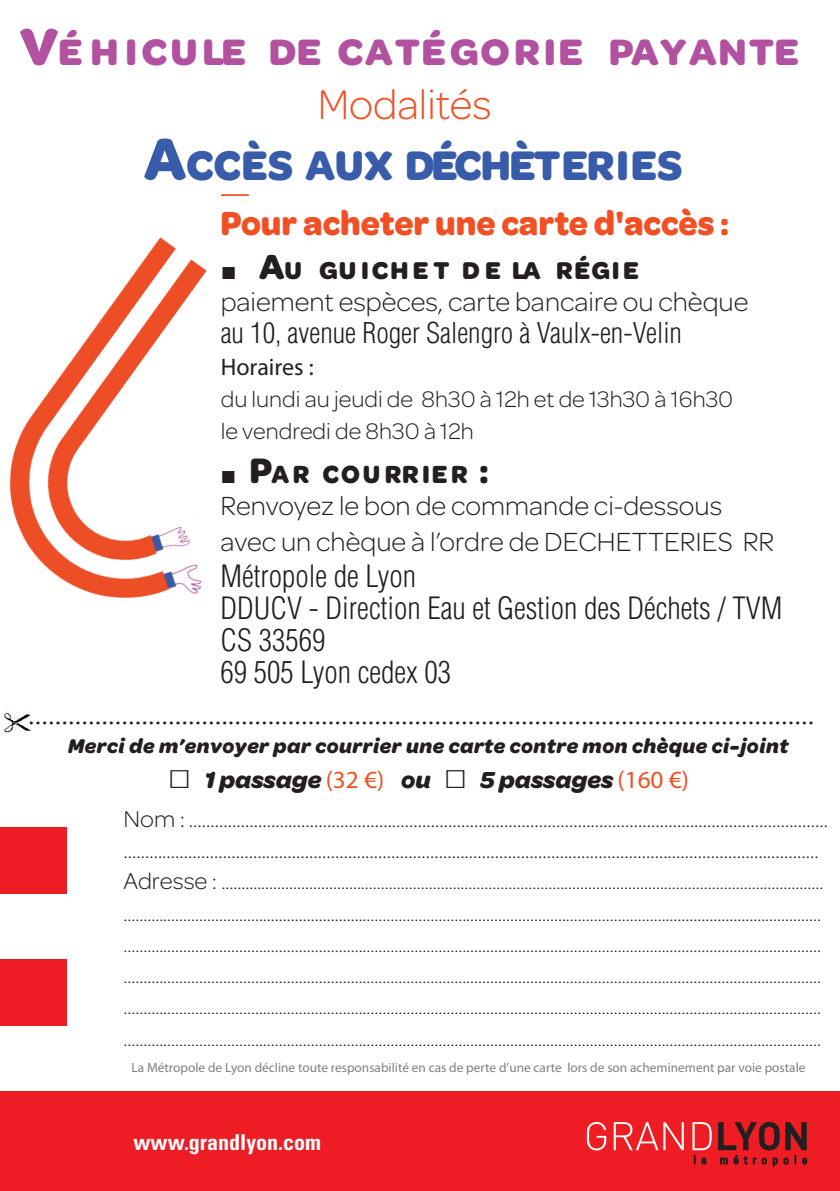
<style>
.page{position:relative;width:840px;height:1191px;background:#fff}
.page>*{position:absolute;margin:0;border:0;box-sizing:border-box;transform-origin:0 0}
.t1{font:700 44px "Omnes";letter-spacing:-.005em;color:#385caa}
.t2{font:300 44px "Omnes";color:#f05024}
.t3{font:700 39.2px "Omnes";letter-spacing:.07em;color:#b2519f}
.t4{font:700 35.8px "Omnes";color:#f05024;scale:.95 1}
.t5{font:300 condensed 30px/32px "Helvetica";color:#231f20}
.t6{font:300 28px/36px "Omnes";color:#231f20}
.t7{font:300 condensed 28px "Helvetica";color:#231f20}
.t8{font:26.6px "Palatino Linotype";color:#231f20}
.t9{font:700 26.4px "Omnes";letter-spacing:.105em;color:#231f20}
.t10{font:700 26px "Omnes";letter-spacing:.09em;color:#231f20}
.t11{font:italic 700 24.8px "Omnes";color:#231f20}
.t12{font:300 24px/32px "Omnes";color:#231f20}
.t13{font:24px "Myriad Pro";color:#231f20}
.t14{font:300 22.6px/31.2px "Omnes";color:#231f20}
.t15{font:700 condensed 22px "Univers";color:#fff}
.t16{font:italic 700 21.2px "Omnes";letter-spacing:.02em;color:#231f20}
.t17{font:300 20.8px/31.2px "Omnes";color:#231f20;text-align:justify}
.t18{font:13.4px "Myriad Pro";color:#7e8083}
.s1{font-size:56px}
.s2{font-size:63px}
.s3{font-family:"Times New Roman";font-weight:400;font-size:26.4px}
.s4{font-size:37px}
.s5{font-family:"Times New Roman";font-weight:400}
.s6{font-size:37.8px}
.s7{font-family:"Verdana";font-size:38px}
.s8{font-family:"Myriad Pro";font-weight:400;font-style:normal;color:#f05024}
.s9{font-size:24.4px}
</style>
<div class="page">
<img style="left:9px;top:237px;width:198px;height:362px">
<svg style="left:135px;top:339px;width:72px;height:180px"></svg>
<svg style="left:197px;top:296px;width:10px;height:99px"></svg>
<svg style="left:192px;top:495px;width:15px;height:60px"></svg>
<img style="left:4px;top:712px;width:27px;height:21px">
<hr style="left:220px;top:194px;width:29px;height:2px;background:#f05024">
<div style="left:0;top:1091px;width:839px;height:100px;background:#ee1d23"></div>
<svg style="left:586px;top:1121px;width:20px;height:29px"></svg>
<svg style="left:613px;top:1122px;width:70px;height:28px"></svg>
<svg style="left:692px;top:1122px;width:19px;height:42px"></svg>
<svg style="left:718px;top:1121px;width:88px;height:45px"></svg>
<div style="left:0;top:827px;width:66px;height:66px;background:#ee1d23"></div>
<div style="left:0;top:959px;width:66px;height:66px;background:#ee1d23"></div>
<h2 class="t3" style="left:20px;top:23px;width:780px"><span class="s1">V</span>É HICULE DE CATÉGORIE PAYANTE</h2>
<h1 class="t2" style="left:317px;top:75px;width:175px">Modalités</h1>
<h1 class="t1" style="left:144px;top:132px;width:539px"><span class="s2">A</span>CCÈS AUX DÉCHÈTERIES</h1>
<h3 class="t4" style="left:220px;top:197px;width:536px">Pour acheter une carte d'accès :</h3>
<p class="t10" style="left:220px;top:251px;width:419px"><span class="s3">■</span> <span class="s4">A</span>U GUICHET DE LA RÉGIE</p>
<h3 class="t6" style="left:220px;top:283px;width:529px">paiement espèces, carte bancaire ou chèque</h3>
<h3 class="t7" style="left:220px;top:315px;width:462px">au 10, avenue Roger Salengro à Vaulx-en-Velin</h3>
<p class="t13" style="left:220px;top:352px;width:94px">Horaires :</p>
<p class="t12" style="left:220px;top:382px;width:513px">du lundi au jeudi de 8h30 à 12h et de 13h30 à 16h30 le vendredi de 8h30 à 12h</p>
<p class="t9" style="left:220px;top:454px;width:270px"><span class="s5">■</span> <span class="s6">P</span>AR COURRIER <span class="s6">:</span></p>
<h3 class="t6" style="left:220px;top:487px;width:554px">Renvoyez le bon de commande ci-dessous avec un chèque à l’ordre de DECHETTERIES RR</h3>
<h3 class="t5" style="left:220px;top:560px;width:563px">Métropole de Lyon<br>DDUCV - Direction Eau et Gestion des Déchets / TVM<br>CS 33569<br>69 505 Lyon cedex 03</h3>
<p class="t8" style="left:28px;top:696px;width:787px">......................................................................................................................</p>
<p class="t16" style="left:68px;top:734px;width:721px">Merci de m’envoyer par courrier une carte contre mon chèque ci-joint</p>
<p class="t11" style="left:168px;top:765px;width:522px"><span class="s7">□</span> 1 passage <span class="s8">(32 €)</span> ou <span class="s7">□</span> 5 passages <span class="s8">(160 €)</span></p>
<p class="t14" style="left:123px;top:803px;width:705px"><span class="s9">Nom :</span> .................................................................................................................................................... .................................................................................................................................................................</p>
<p class="t17" style="left:123px;top:866px;width:701px"><span class="s9">Adresse :</span> ....................................................................................................................................................... ............................................................................................................................................................................... ............................................................................................................................................................................... ............................................................................................................................................................................... ............................................................................................................................................................................... ...............................................................................................................................................................................</p>
<p class="t18" style="left:131px;top:1059px;width:675px">La Métropole de Lyon décline toute responsabilité en cas de perte d’une carte lors de son acheminement par voie postale</p>
<p class="t15" style="left:133px;top:1128px;width:189px">www.grandlyon.com</p>
</div>
